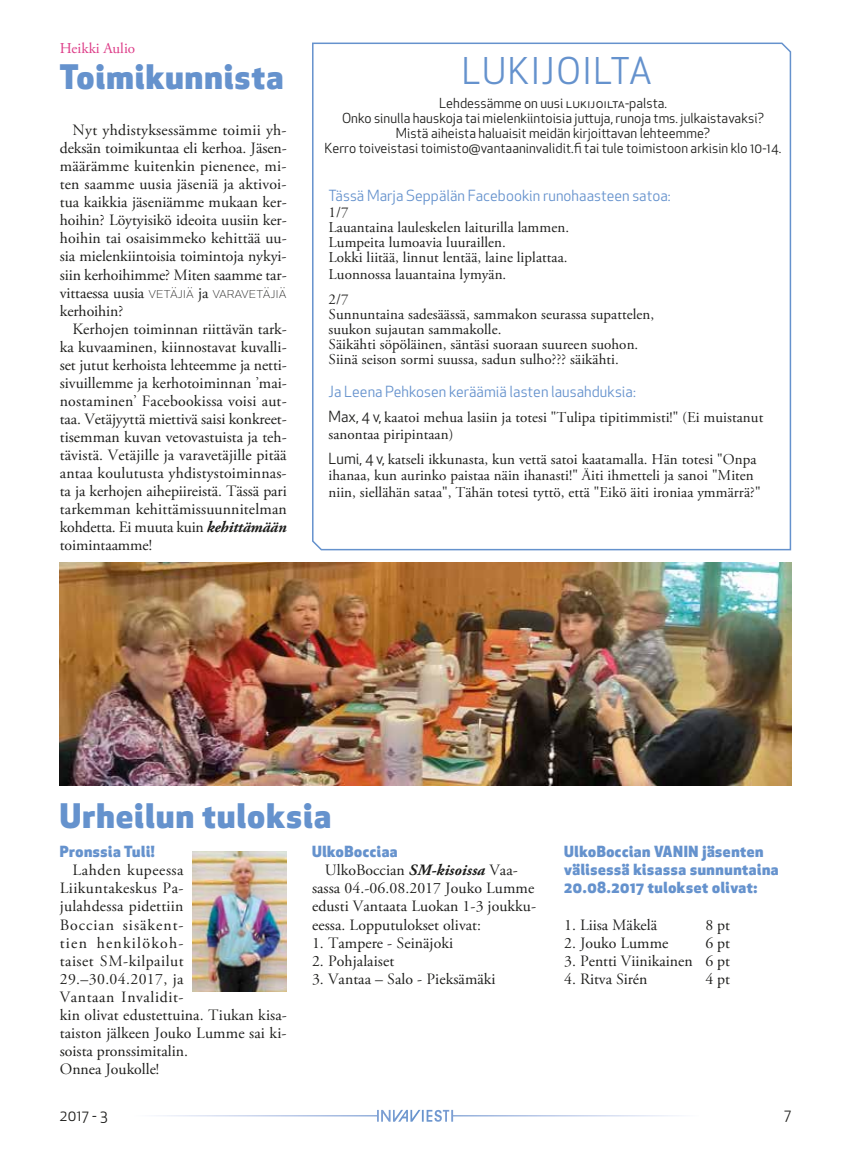
<style>
.page{position:relative;width:851px;height:1149px;background:#fff}
.page>*{position:absolute;margin:0;border:0;box-sizing:border-box;transform-origin:0 0}
.t1{font:36px "Apex New";letter-spacing:.04em;color:#6592cd}
.t2{font:800 33px "Apex New";color:#6592cd}
.t3{font:15.75px/18px "Adobe Garamond Pro";letter-spacing:.005em;color:#1d1d1b}
.t4{font:300 15.75px "Apex New";letter-spacing:-.005em;color:#1d1d1b}
.t5{font:15.75px "Adobe Garamond Pro";letter-spacing:-.015em;color:#1d1d1b}
.t6{font:15px/15px "Adobe Garamond Pro";letter-spacing:.005em;color:#1d1d1b}
.t7{font:800 15px/18px "Apex New";letter-spacing:.04em;color:#6592cd}
.t8{font:15px "Apex New";letter-spacing:.005em;color:#6592cd}
.t9{font:15px "Adobe Garamond Pro";color:#dd3b87}
.t10{font:15px "Apex New";color:#1d1d1b}
.t11{font:13.5px/15px "Apex New";letter-spacing:.005em;color:#1d1d1b;text-align:center}
.s1{font-family:"Adobe Garamond Pro";font-weight:400}
.s2{font-weight:700;font-style:italic}
.s3{font-family:"Apex New"}
</style>
<div class="page">
<svg style="left:156px;top:1109px;width:523px;height:12px"></svg>
<img style="left:192px;top:851px;width:95px;height:140px">
<svg style="left:312px;top:42px;width:479px;height:509px"></svg>
<img style="left:60px;top:562px;width:731px;height:222px">
<p class="t9" style="left:60px;top:40px;width:77px">Heikki Aulio</p>
<h2 class="t2" style="left:60px;top:53px;width:225px">Toimikunnista</h2>
<p class="t3" style="left:60px;top:122px;width:228px;text-align:justify;text-indent:13px">Nyt yhdistyksessämme toimii yh&shy;deksän toimikuntaa eli kerhoa. Jäsen&shy;määrämme kuitenkin pienenee, mi&shy;ten saamme uusia jäseniä ja aktivoi&shy;tua kaikkia jäseniämme mukaan ker&shy;hoihin? Löytyisikö ideoita uusiin ker&shy;hoihin tai osaisimmeko kehittää uu&shy;sia mielenkiintoisia toimintoja nykyi&shy;siin kerhoihimme? Miten saamme tar-</p>
<p class="t4" style="left:60px;top:282px;width:228px"><span class="s1">vittaessa uusia</span> vetäjiä <span class="s1">ja</span> varavetäjiä</p>
<p class="t3" style="left:60px;top:302px;width:65px">kerhoihin?</p>
<p class="t3" style="left:73px;top:320px;width:216px">Kerhojen toiminnan riittävän tark-</p>
<p class="t3" style="left:60px;top:338px;width:228px">ka kuvaaminen, kiinnostavat kuvalli-</p>
<p class="t3" style="left:60px;top:356px;width:228px">set jutut kerhoista lehteemme ja netti-</p>
<p class="t3" style="left:60px;top:374px;width:228px">sivuillemme ja kerhotoiminnan ’mai-</p>
<p class="t3" style="left:60px;top:392px;width:228px">nostaminen’ Facebookissa voisi aut-</p>
<p class="t3" style="left:60px;top:410px;width:228px">taa. Vetäjyyttä miettivä saisi konkreet-</p>
<p class="t3" style="left:60px;top:428px;width:228px">tisemman kuvan vetovastuista ja teh-</p>
<p class="t3" style="left:60px;top:446px;width:228px">tävistä. Vetäjille ja varavetäjille pitää</p>
<p class="t3" style="left:60px;top:464px;width:228px">antaa koulutusta yhdistystoiminnas-</p>
<p class="t3" style="left:60px;top:482px;width:228px">ta ja kerhojen aihepiireistä. Tässä pari</p>
<p class="t3" style="left:60px;top:500px;width:228px">tarkemman kehittämissuunnitelman</p>
<p class="t5" style="left:60px;top:517px;width:228px">kohdetta. Ei muuta kuin <span class="s2">kehittämään</span></p>
<p class="t3" style="left:60px;top:536px;width:94px">toimintaamme!</p>
<h1 class="t1" style="left:461px;top:48px;width:191px">LUKIJOILTA</h1>
<p class="t11" style="left:324px;top:96px;width:458px">Lehdessämme on uusi lukijoilta-palsta.<br>Onko sinulla hauskoja tai mielenkiintoisia juttuja, runoja tms. julkaistavaksi?<br>Mistä aiheista haluaisit meidän kirjoittavan lehteemme?<br>Kerro toiveistasi toimisto@vantaaninvalidit.fi tai tule toimistoon arkisin klo 10-14.</p>
<p class="t8" style="left:328px;top:185px;width:344px">Tässä Marja Seppälän Facebookin runohaasteen satoa:</p>
<p class="t6" style="left:328px;top:205px;width:242px">1/7<br>Lauantaina lauleskelen laiturilla lammen.<br>Lumpeita lumoavia luuraillen.<br>Lokki liitää, linnut lentää, laine liplattaa.</p>
<p class="t6" style="left:328px;top:262px;width:179px;line-height:25px">Luonnossa lauantaina lymyän.<br>2/7</p>
<p class="t6" style="left:328px;top:307px;width:327px">Sunnuntaina sadesäässä, sammakon seurassa supattelen, suukon sujautan sammakolle.<br>Säikähti söpöläinen, säntäsi suoraan suureen suohon.<br>Siinä seison sormi suussa, sadun sulho??? säikähti.</p>
<p class="t8" style="left:328px;top:382px;width:309px">Ja Leena Pehkosen keräämiä lasten lausahduksia:</p>
<p class="t6" style="left:328px;top:409px;width:436px;line-height:16.5px"><span class="s3">Max, 4 v,</span> kaatoi mehua lasiin ja totesi "Tulipa tipitimmisti!" (Ei muistanut sanontaa piripintaan)</p>
<p class="t6" style="left:328px;top:451px;width:433px;line-height:16.5px"><span class="s3">Lumi, 4 v,</span> katseli ikkunasta, kun vettä satoi kaatamalla. Hän totesi "Onpa ihanaa, kun aurinko paistaa näin ihanasti!" Äiti ihmetteli ja sanoi "Miten niin, siellähän sataa", Tähän totesi tyttö, että "Eikö äiti ironiaa ymmärrä?"</p>
<h2 class="t2" style="left:60px;top:792px;width:272px">Urheilun tuloksia</h2>
<p class="t7" style="left:60px;top:842px;width:96px">Pronssia Tuli!</p>
<p class="t3" style="left:60px;top:861px;width:228px;text-indent:13px">Lahden kupeessa<br>Liikuntakeskus Pa-<br>julahdessa pidettiin<br>Boccian sisäkent-<br>tien henkilökoh-<br>taiset SM-kilpailut<br>29.–30.04.2017, ja<br>Vantaan Invalidit-<br>kin olivat edustettuina. Tiukan kisa&shy;taiston jälkeen Jouko Lumme sai ki&shy;soista pronssimitalin.<br>Onnea Joukolle!</p>
<p class="t7" style="left:312px;top:842px;width:87px">UlkoBocciaa</p>
<p class="t3" style="left:312px;top:861px;width:225px;text-indent:13px">UlkoBoccian <span class="s2">SM-kisoissa</span> Vaa&shy;sassa 04.-06.08.2017 Jouko Lumme edusti Vantaata Luokan 1-3 joukku&shy;eessa. Lopputulokset olivat:</p>
<p class="t3" style="left:312px;top:933px;width:143px">1. Tampere - Seinäjoki</p>
<p class="t3" style="left:312px;top:951px;width:84px">2. Pohjalaiset</p>
<p class="t3" style="left:312px;top:969px;width:185px">3. Vantaa – Salo - Pieksämäki</p>
<p class="t7" style="left:564px;top:842px;width:216px">UlkoBoccian VANIN jäsenten välisessä kisassa sunnuntaina<br>20.08.2017 tulokset olivat:</p>
<p class="t3" style="left:564px;top:915px;width:94px">1. Liisa Mäkelä</p>
<p class="t3" style="left:705px;top:915px;width:26px">8 pt</p>
<p class="t3" style="left:564px;top:933px;width:105px">2. Jouko Lumme</p>
<p class="t3" style="left:705px;top:933px;width:26px">6 pt</p>
<p class="t3" style="left:564px;top:951px;width:167px">3. Pentti Viinikainen 6 pt</p>
<p class="t3" style="left:564px;top:969px;width:85px">4. Ritva Sirén</p>
<p class="t3" style="left:705px;top:969px;width:26px">4 pt</p>
<p class="t10" style="left:60px;top:1105px;width:49px">2017 - 3</p>
<p class="t10" style="left:784px;top:1104px;width:8px">7</p>
</div>
